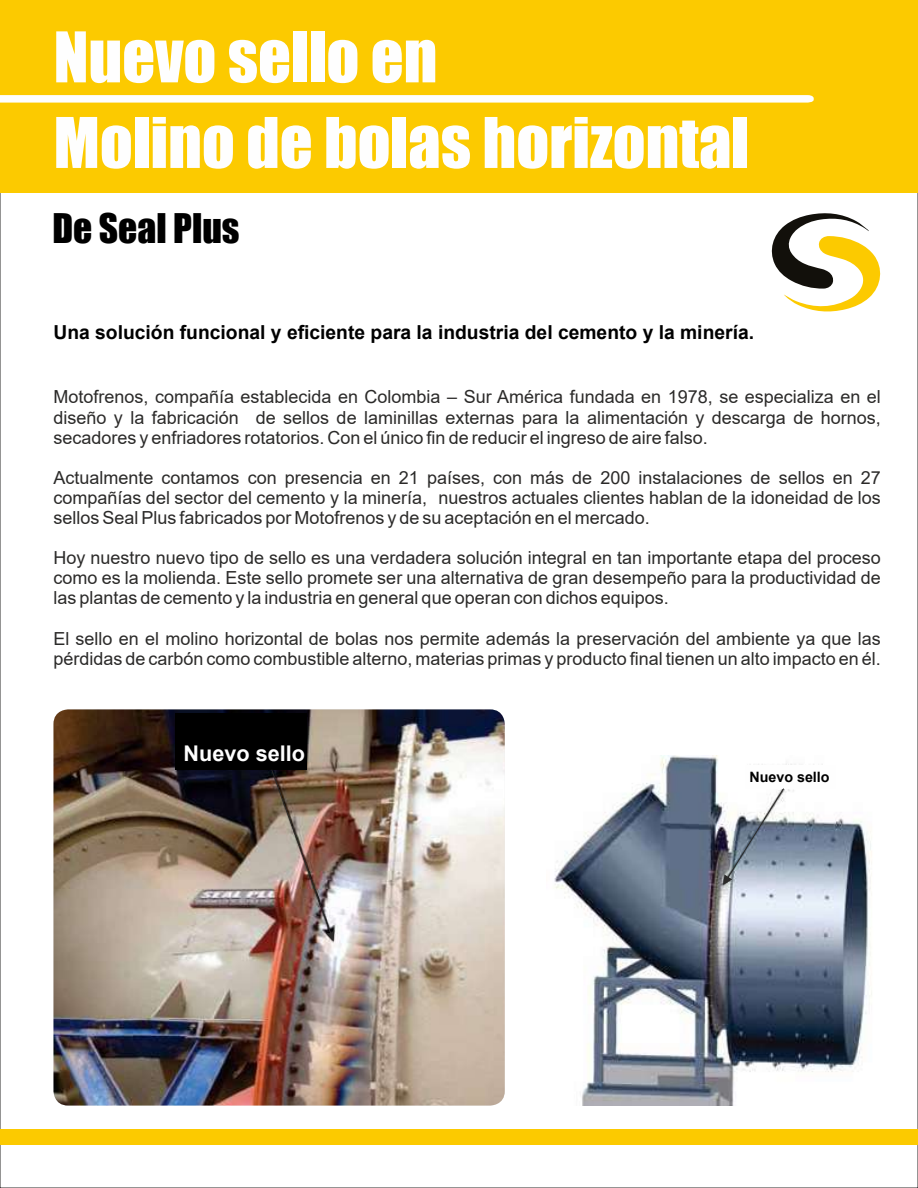
<style>
.page{position:relative;width:918px;height:1188px;background:#fff}
.page>*{position:absolute;margin:0;border:0;box-sizing:border-box;transform-origin:0 0}
.t1{font:64.5px "Impact";color:#fefefe}
.t2{font:37.5px "Impact";color:#000}
.t3{font:700 21.6px "Arial";color:#fefefe}
.t4{font:700 19.35px "Arial";color:#000}
.t5{font:18px/20.1px "Arial";color:#2b2a29;text-align:justify}
.t6{font:700 14.25px "Arial";color:#000}
</style>
<div class="page">
<div style="left:0;top:0;width:918px;height:192px;background:#fcca00"></div>
<div style="left:0;top:1129px;width:918px;height:15px;background:#fcca00"></div>
<img style="left:53px;top:709px;width:452px;height:397px">
<div style="left:176px;top:713px;width:131px;height:57px;background:#000"></div>
<img style="left:554px;top:756px;width:318px;height:350px">
<div style="left:745px;top:765px;width:90px;height:24px;background:#fefefe"></div>
<svg style="left:0;top:95px;width:814px;height:8px;background:#fdfaed"></svg>
<img style="left:271px;top:770px;width:63px;height:172px">
<svg style="left:723px;top:788px;width:61px;height:97px"></svg>
<svg style="left:771px;top:213px;width:110px;height:99px"></svg>
<h1 class="t1" style="left:54px;top:7px;width:385px">Nuevo sello en</h1>
<h1 class="t1" style="left:54px;top:93px;width:697px">Molino de bolas horizontal</h1>
<h2 class="t2" style="left:52px;top:199px;width:189px">De Seal Plus</h2>
<p class="t4" style="left:53px;top:319px;width:702px">Una solución funcional y eficiente para la industria del cemento y la minería.</p>
<p class="t5" style="left:53px;top:387px;width:829px">Motofrenos, compañía establecida en Colombia – Sur América fundada en 1978, se especializa en el diseño y la fabricación de sellos de laminillas externas para la alimentación y descarga de hornos, secadores y enfriadores rotatorios. Con el único fin de reducir el ingreso de aire falso.</p>
<p class="t5" style="left:53px;top:467px;width:829px">Actualmente contamos con presencia en 21 países, con más de 200 instalaciones de sellos en 27 compañías del sector del cemento y la minería, nuestros actuales clientes hablan de la idoneidad de los sellos Seal Plus fabricados por Motofrenos y de su aceptación en el mercado.</p>
<p class="t5" style="left:53px;top:548px;width:829px">Hoy nuestro nuevo tipo de sello es una verdadera solución integral en tan importante etapa del proceso como es la molienda. Este sello promete ser una alternativa de gran desempeño para la productividad de las plantas de cemento y la industria en general que operan con dichos equipos.</p>
<p class="t5" style="left:53px;top:628px;width:829px">El sello en el molino horizontal de bolas nos permite además la preservación del ambiente ya que las pérdidas de carbón como combustible alterno, materias primas y producto final tienen un alto impacto en él.</p>
<p class="t3" style="left:184px;top:738px;width:123px">Nuevo sello</p>
<p class="t6" style="left:750px;top:767px;width:82px">Nuevo sello</p>
</div>
